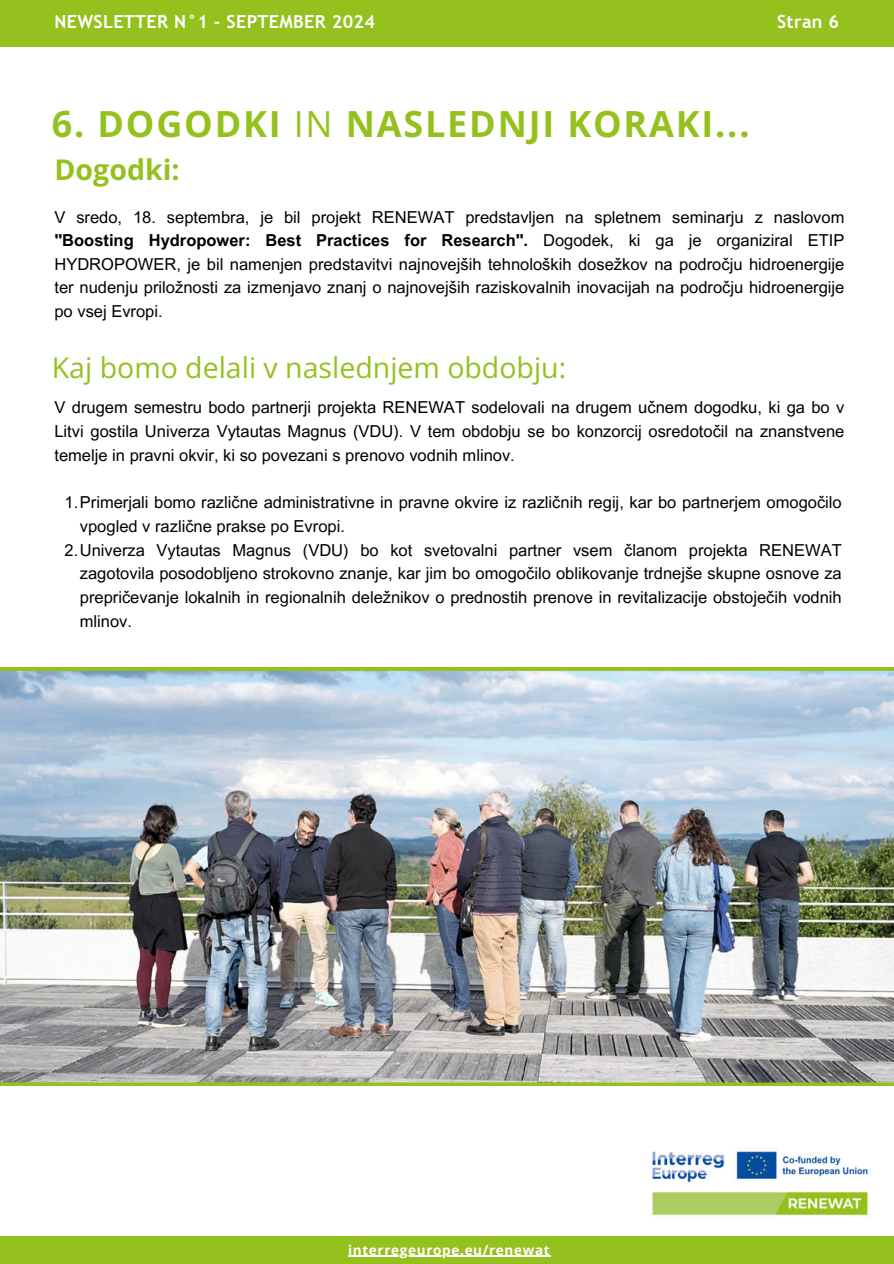
<style>
.page{position:relative;width:894px;height:1264px;background:#fff}
.page>*{position:absolute;margin:0;border:0;box-sizing:border-box;transform-origin:0 0}
.t1{font:700 36px "Open Sans";letter-spacing:.05em;color:#95c11f}
.t2{font:28.5px "Open Sans";color:#94c11f}
.t3{font:700 28.5px "Open Sans";color:#94c11f}
.t4{font:700 18px "Trebuchet MS";letter-spacing:.015em;color:#fff}
.t5{font:16.5px/23.7px "Arial MT Pro";color:#000;text-align:justify}
.t6{font:700 13.5px "Open Sans";letter-spacing:.05em;color:#fff}
.s1{font-weight:400}
.s2{font-weight:700}
</style>
<div class="page">
<div style="left:0;top:0;width:893px;height:47px;background:#95c11f"></div>
<div style="left:0;top:1235px;width:893px;height:28px;background:#95c11f"></div>
<img style="left:651px;top:1150px;width:220px;height:68px">
<img style="left:0;top:667px;width:893px;height:418px">
<hr style="left:348px;top:1255px;width:202px;height:1px;background:#fff">
<p class="t4" style="left:54px;top:11px;width:322px">NEWSLETTER N°1 - SEPTEMBER 2024</p>
<p class="t4" style="left:776px;top:11px;width:64px">Stran 6</p>
<h1 class="t1" style="left:52px;top:98px;width:699px">6. DOGODKI <span class="s1">IN</span> NASLEDNJI KORAKI...</h1>
<h2 class="t3" style="left:54px;top:150px;width:126px">Dogodki:</h2>
<p class="t5" style="left:54px;top:206px;width:791px">V sredo, 18. septembra, je bil projekt RENEWAT predstavljen na spletnem seminarju z naslovom <span class="s2">"Boosting Hydropower: Best Practices for Research".</span> Dogodek, ki ga je organiziral ETIP HYDROPOWER, je bil namenjen predstavitvi najnovejših tehnoloških dosežkov na področju hidroenergije ter nudenju priložnosti za izmenjavo znanj o najnovejših raziskovalnih inovacijah na področju hidroenergije po vsej Evropi.</p>
<h2 class="t2" style="left:52px;top:348px;width:515px">Kaj bomo delali v naslednjem obdobju:</h2>
<p class="t5" style="left:54px;top:396px;width:791px">V drugem semestru bodo partnerji projekta RENEWAT sodelovali na drugem učnem dogodku, ki ga bo v Litvi gostila Univerza Vytautas Magnus (VDU). V tem obdobju se bo konzorcij osredotočil na znanstvene temelje in pravni okvir, ki so povezani s prenovo vodnih mlinov.</p>
<p class="t5" style="left:64px;top:491px;width:778px">1.Primerjali bomo različne administrativne in pravne okvire iz različnih regij, kar bo partnerjem omogočilo</p>
<p class="t5" style="left:80px;top:515px;width:266px">vpogled v različne prakse po Evropi.</p>
<p class="t5" style="left:64px;top:539px;width:778px">2.Univerza Vytautas Magnus (VDU) bo kot svetovalni partner vsem članom projekta RENEWAT</p>
<p class="t5" style="left:80px;top:562px;width:763px">zagotovila posodobljeno strokovno znanje, kar jim bo omogočilo oblikovanje trdnejše skupne osnove za</p>
<p class="t5" style="left:80px;top:586px;width:763px">prepričevanje lokalnih in regionalnih deležnikov o prednostih prenove in revitalizacije obstoječih vodnih</p>
<p class="t5" style="left:80px;top:609px;width:54px">mlinov.</p>
<p class="t6" style="left:348px;top:1240px;width:203px">interregeurope.eu/renewat</p>
</div>
